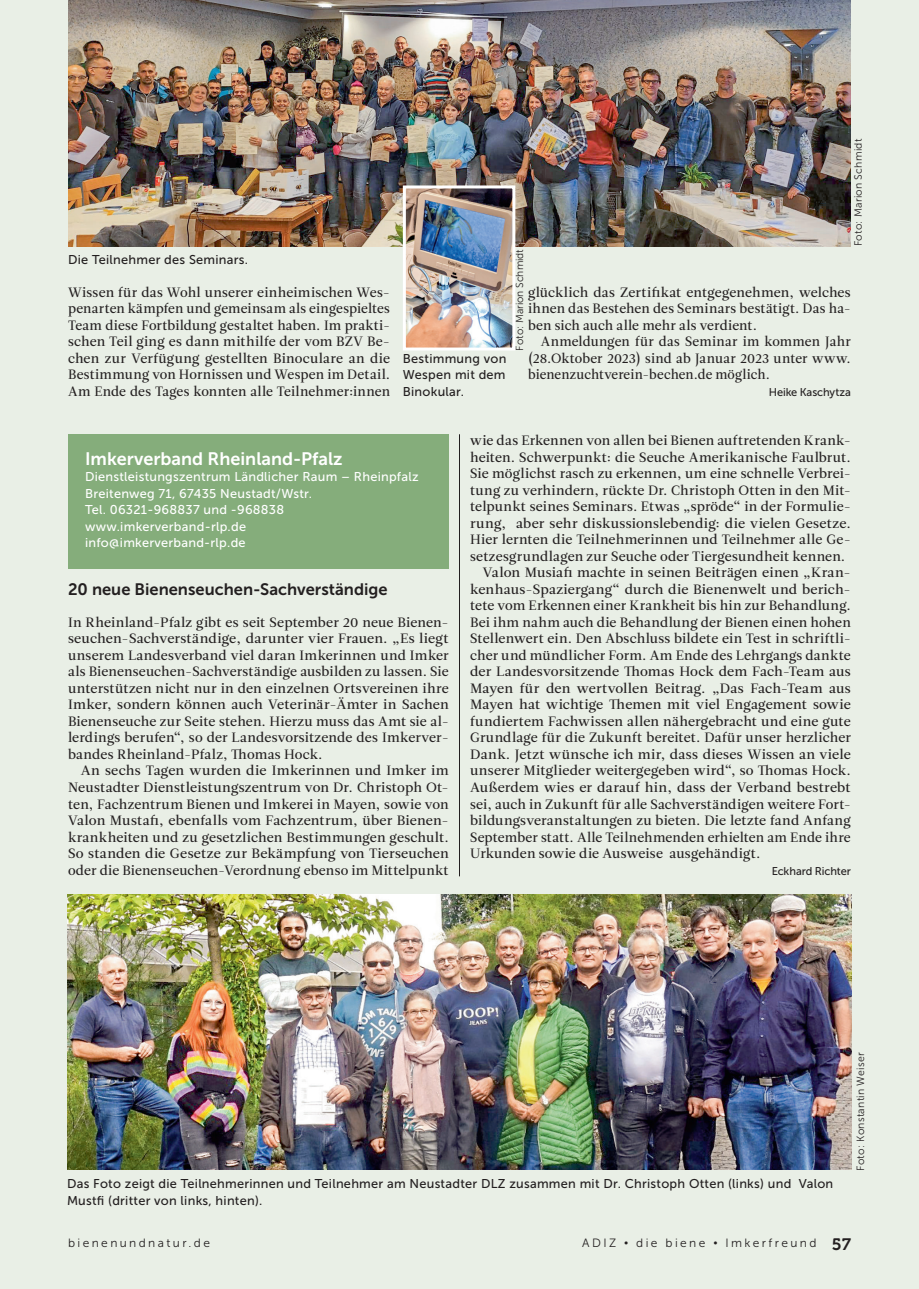
<style>
.page{position:relative;width:919px;height:1289px;background:#fff}
.page>*{position:absolute;margin:0;border:0;box-sizing:border-box;transform-origin:0 0}
.t1{font:18px "Museo Sans 700";color:#fff}
.t2{font:16.5px "Museo Sans 700";color:#231f20}
.t3{font:13.5px/16.5px "Leitura Roman 2";letter-spacing:.005em;color:#231f20;text-align:justify}
.t4{font:13.5px/16.5px "Leitura Roman 2";letter-spacing:.005em;color:#231f20;text-align:justify;scale:1.04 1}
.t5{font:12.75px/16.5px "Museo Sans 500";letter-spacing:.02em;color:#231f20;text-align:justify}
.t6{font:12.75px/16.5px "Museo Sans 500";letter-spacing:.02em;color:#fff}
.t7{font:12px "Museo Sans 300";letter-spacing:.2em;color:#231f20}
.t8{font:11.25px "Museo Sans 500";letter-spacing:-.005em;color:#231f20}
.t9{font:10.5px "Museo Sans 300";letter-spacing:.02em;color:#231f20}
.t10{font:10.5px "Museo Sans 300";color:#231f20}
.s1{font-size:10.5px}
.s2{font-family:"Museo 700";font-size:16.5px}
</style>
<div class="page">
<div style="left:13px;top:0;width:905px;height:1288px;background:#e9efe6"></div>
<div style="left:0;top:0;width:13px;height:1288px;background:#e9efe6"></div>
<hr style="left:459px;top:434px;width:1px;height:442px;background:#231f20">
<img style="left:68px;top:0;width:782px;height:247px">
<img style="left:401px;top:184px;width:116px;height:167px">
<div style="left:68px;top:434px;width:381px;height:134px;background:#85ad7b"></div>
<img style="left:68px;top:894px;width:783px;height:275px">
<p class="t5" style="left:68px;top:251px;width:181px">Die Teilnehmer des Seminars.</p>
<p class="t3" style="left:68px;top:284px;width:323px">Wissen für das Wohl unserer einheimischen Wes&shy;penarten kämpfen und gemeinsam als eingespieltes Team diese Fortbildung gestaltet haben. Im prakti&shy;schen Teil ging es dann mithilfe der vom BZV Be&shy;chen zur Verfügung gestellten Binoculare an die Bestimmung von Hornissen und Wespen im Detail.<br>Am Ende des Tages konnten alle Teilnehmer:innen</p>
<p class="t5" style="left:403px;top:350px;width:105px">Bestimmung von Wespen mit dem Binokular.</p>
<p class="t9" style="left:852px;top:246px;width:109px;rotate:-90deg">Foto: Marion Schmidt</p>
<p class="t10" style="left:514px;top:350px;width:103px;rotate:-90deg">Foto: Marion Schmidt</p>
<p class="t3" style="left:528px;top:284px;width:324px">glücklich das Zertifikat entgegenehmen, welches ihnen das Bestehen des Seminars bestätigt. Das ha&shy;ben sich auch alle mehr als verdient.</p>
<p class="t3" style="left:528px;top:333px;width:324px;text-indent:13px">Anmeldungen für das Seminar im kommen Jahr (28.Oktober 2023) sind ab Januar 2023 unter www. bienenzuchtverein-bechen.de möglich.</p>
<p class="t8" style="left:768px;top:386px;width:84px">Heike Kaschytza</p>
<h1 class="t1" style="left:85px;top:448px;width:259px">Imkerverband Rheinland-Pfalz</h1>
<p class="t6" style="left:85px;top:468px;width:335px">Dienstleistungszentrum Ländlicher Raum – Rheinpfalz Breitenweg 71, 67435 Neustadt/Wstr.<br>Tel. 06321-968837 und -968838 www.imkerverband-rlp.de<br>info@imkerverband-rlp.de</p>
<p class="t2" style="left:68px;top:580px;width:321px">20 neue Bienenseuchen-Sachverständige</p>
<p class="t3" style="left:68px;top:614px;width:382px">In Rheinland-Pfalz gibt es seit September 20 neue Bienen&shy;seuchen-Sachverständige, darunter vier Frauen. „Es liegt unserem Landesverband viel daran Imkerinnen und Imker als Bienenseuchen-Sachverständige ausbilden zu lassen. Sie unterstützen nicht nur in den einzelnen Ortsvereinen ihre Imker, sondern können auch Veterinär-Ämter in Sachen Bienenseuche zur Seite stehen. Hierzu muss das Amt sie al&shy;lerdings berufen“, so der Landesvorsitzende des Imkerver&shy;bandes Rheinland-Pfalz, Thomas Hock.</p>
<p class="t4" style="left:68px;top:762px;width:367px;text-indent:13px">An sechs Tagen wurden die Imkerinnen und Imker im Neustadter Dienstleistungszentrum von Dr. Christoph Ot&shy;ten, Fachzentrum Bienen und Imkerei in Mayen, sowie von Valon Mustafi, ebenfalls vom Fachzentrum, über Bienen&shy;krankheiten und zu gesetzlichen Bestimmungen geschult.<br>So standen die Gesetze zur Bekämpfung von Tierseuchen oder die Bienenseuchen-Verordnung ebenso im Mittelpunkt</p>
<p class="t3" style="left:470px;top:432px;width:382px">wie das Erkennen von allen bei Bienen auftretenden Krank-</p>
<p class="t3" style="left:470px;top:449px;width:382px">heiten. Schwerpunkt: die Seuche Amerikanische Faulbrut.</p>
<p class="t3" style="left:470px;top:465px;width:382px">Sie möglichst rasch zu erkennen, um eine schnelle Verbrei-</p>
<p class="t3" style="left:470px;top:482px;width:382px">tung zu verhindern, rückte Dr. Christoph Otten in den Mit-</p>
<p class="t3" style="left:470px;top:498px;width:382px">telpunkt seines Seminars. Etwas „spröde“ in der Formulie-</p>
<p class="t4" style="left:470px;top:515px;width:367px">rung, aber sehr diskussionslebendig: die vielen Gesetze.</p>
<p class="t3" style="left:470px;top:531px;width:382px">Hier lernten die Teilnehmerinnen und Teilnehmer alle Ge-</p>
<p class="t3" style="left:470px;top:548px;width:377px">setzesgrundlagen zur Seuche oder Tiergesundheit kennen.</p>
<p class="t4" style="left:483px;top:564px;width:355px">Valon Musiafi machte in seinen Beiträgen einen „Kran-</p>
<p class="t4" style="left:470px;top:581px;width:367px">kenhaus-Spaziergang“ durch die Bienenwelt und berich-</p>
<p class="t3" style="left:470px;top:597px;width:382px">tete vom Erkennen einer Krankheit bis hin zur Behandlung.</p>
<p class="t3" style="left:470px;top:614px;width:382px">Bei ihm nahm auch die Behandlung der Bienen einen hohen</p>
<p class="t3" style="left:470px;top:630px;width:382px">Stellenwert ein. Den Abschluss bildete ein Test in schriftli-</p>
<p class="t3" style="left:470px;top:647px;width:382px">cher und mündlicher Form. Am Ende des Lehrgangs dankte</p>
<p class="t4" style="left:470px;top:663px;width:367px">der Landesvorsitzende Thomas Hock dem Fach-Team aus</p>
<p class="t4" style="left:470px;top:680px;width:367px">Mayen für den wertvollen Beitrag. „Das Fach-Team aus</p>
<p class="t4" style="left:470px;top:696px;width:367px">Mayen hat wichtige Themen mit viel Engagement sowie</p>
<p class="t3" style="left:470px;top:713px;width:382px">fundiertem Fachwissen allen nähergebracht und eine gute</p>
<p class="t3" style="left:470px;top:729px;width:382px">Grundlage für die Zukunft bereitet. Dafür unser herzlicher</p>
<p class="t4" style="left:470px;top:746px;width:367px">Dank. Jetzt wünsche ich mir, dass dieses Wissen an viele</p>
<p class="t3" style="left:470px;top:762px;width:382px">unserer Mitglieder weitergegeben wird“, so Thomas Hock.</p>
<p class="t4" style="left:470px;top:779px;width:367px">Außerdem wies er darauf hin, dass der Verband bestrebt</p>
<p class="t3" style="left:470px;top:795px;width:382px">sei, auch in Zukunft für alle Sachverständigen weitere Fort-</p>
<p class="t3" style="left:470px;top:812px;width:382px">bildungsveranstaltungen zu bieten. Die letzte fand Anfang</p>
<p class="t3" style="left:470px;top:828px;width:382px">September statt. Alle Teilnehmenden erhielten am Ende ihre</p>
<p class="t3" style="left:470px;top:845px;width:292px">Urkunden sowie die Ausweise ausgehändigt.</p>
<p class="t8" style="left:771px;top:864px;width:81px">Eckhard Richter</p>
<p class="t9" style="left:854px;top:1170px;width:120px;rotate:-90deg">Foto: Konstantin Weiser</p>
<p class="t5" style="left:67px;top:1175px;width:767px">Das Foto zeigt die Teilnehmerinnen und Teilnehmer am Neustadter DLZ zusammen mit Dr. Christoph Otten (links) und Valon<br>Mustfi (dritter von links, hinten).</p>
<p class="t7" style="left:68px;top:1236px;width:143px">bienenundnatur.de</p>
<p class="t7" style="left:582px;top:1236px;width:270px">ADIZ <span class="s1">•</span> die biene <span class="s1">•</span> Imkerfreund <span class="s2">57</span></p>
</div>
